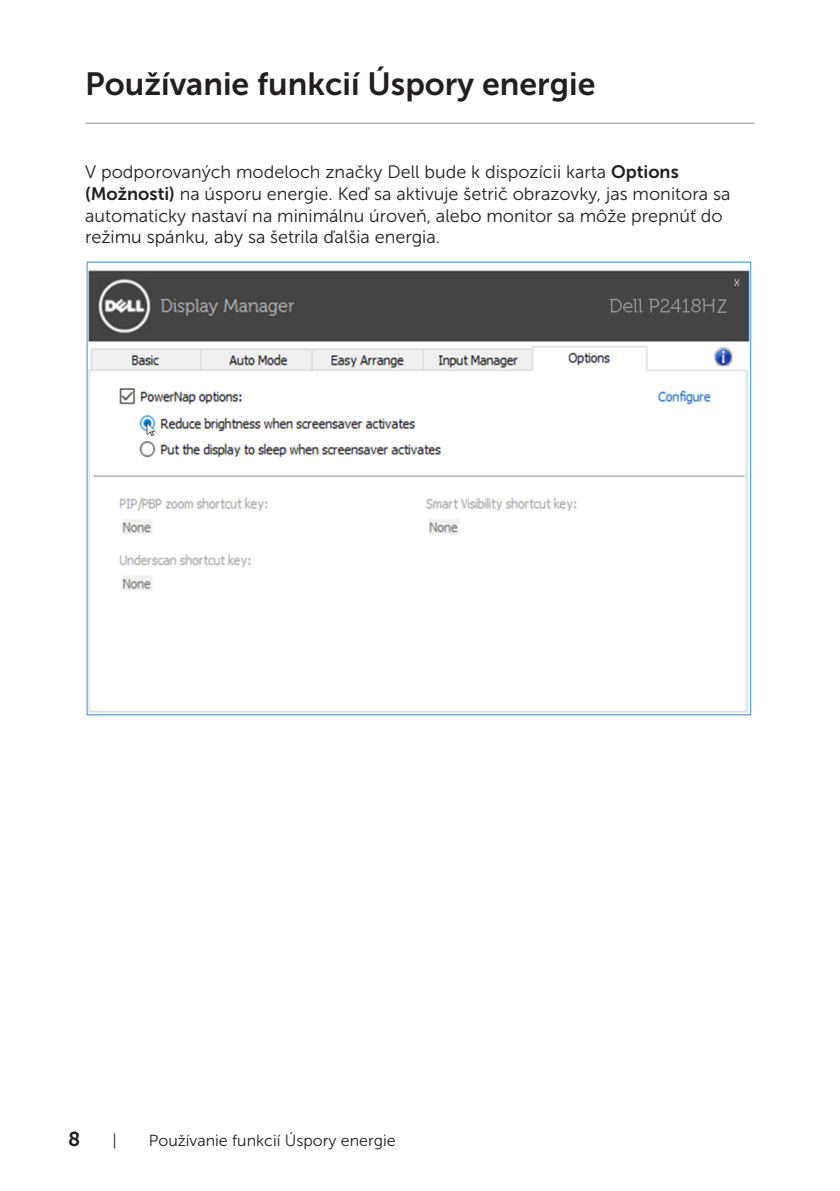
<style>
.page{position:relative;width:840px;height:1191px;background:#fff}
.page>*{position:absolute;margin:0;border:0;box-sizing:border-box;transform-origin:0 0}
.Contents{font:32px "Museo Sans For Dell 700";color:#231f20}
.t1{font:20px "Museo Sans For Dell 700";color:#231f20}
.t2{font:19px "Arial Narrow";color:#959595}
.text{font:18px/21.6px "Museo Sans For Dell 300";color:#231f20}
.t3{font:16px "Museo Sans For Dell 300";color:#231f20}
.s1{font-family:"Museo Sans For Dell 700"}
</style>
<div class="page">
<hr style="left:85px;top:123px;width:669px;height:1px;background:#939598">
<img style="left:86px;top:261px;width:666px;height:455px">
<div style="left:715px;top:296px;width:14px;height:19px;background:#444"></div>
<p class="Contents" style="left:85px;top:66px;width:511px">Používanie funkcií Úspory energie</p>
<p class="text" style="left:85px;top:162px;width:646px">V podporovaných modeloch značky Dell bude k dispozícii karta <span class="s1">Options (Možnosti)</span> na úsporu energie. Keď sa aktivuje šetrič obrazovky, jas monitora sa automaticky nastaví na minimálnu úroveň, alebo monitor sa môže prepnúť do režimu spánku, aby sa šetrila ďalšia energia.</p>
<p class="t2" style="left:717px;top:293px;width:11px">Z</p>
<p class="t1" style="left:68px;top:1127px;width:14px">8</p>
<p class="t3" style="left:112px;top:1131px;width:6px">|</p>
<p class="t3" style="left:149px;top:1131px;width:248px">Používanie funkcií Úspory energie</p>
</div>
